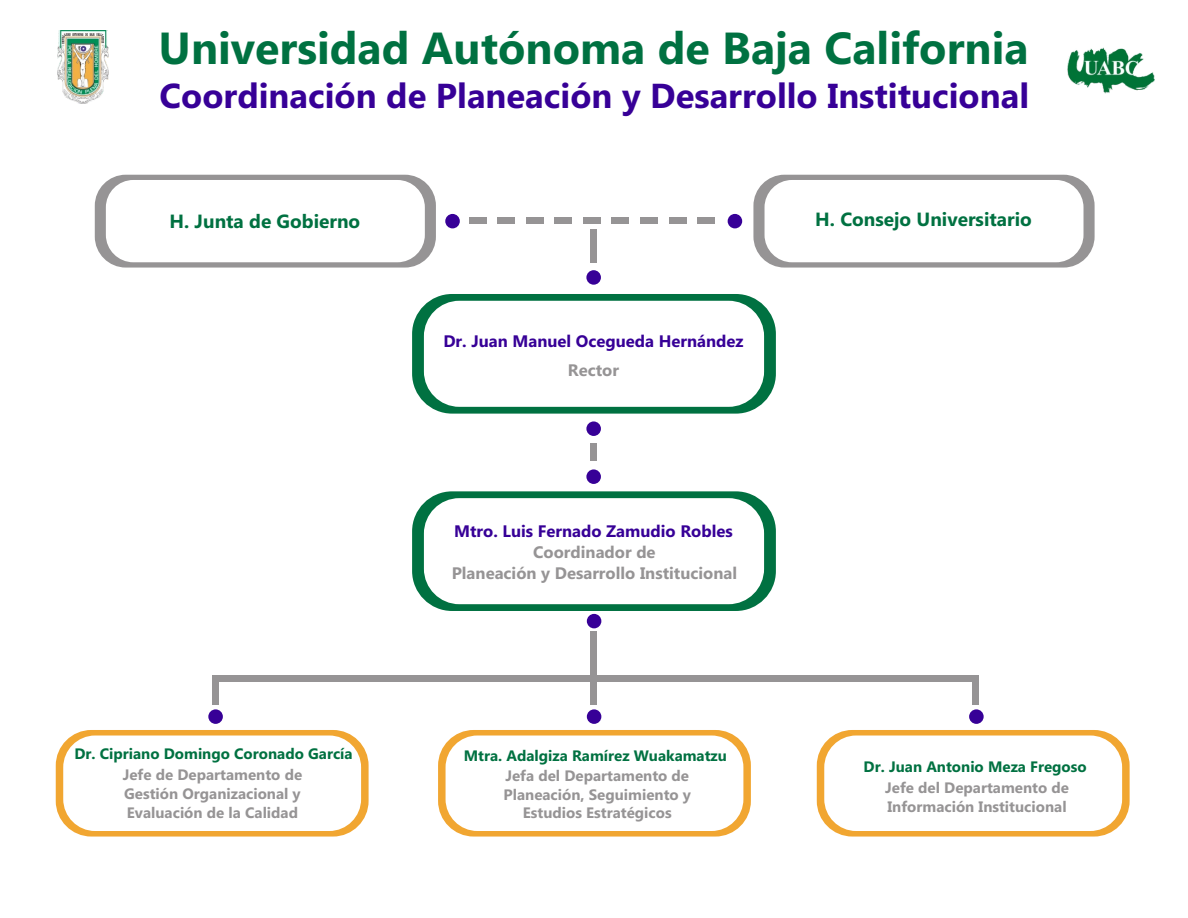
<style>
.page{position:relative;width:1188px;height:918px;background:#fff}
.page>*{position:absolute;margin:0;border:0;box-sizing:border-box;transform-origin:0 0}
.t1{font:700 44.85px "Ebrima";color:#007141}
.t2{font:700 34.65px "Ebrima";color:#370097}
.t3{font:700 19.05px "Ebrima";color:#007141}
.t4{font:700 16.65px "Ebrima";color:#370097}
.t5{font:700 16.65px/20.7px "Ebrima";color:#969495;text-align:center}
.t6{font:700 15.15px/18.9px "Ebrima";color:#969495}
.t7{font:700 15.15px "Ebrima";color:#007141}
</style>
<div class="page">
<div style="left:56px;top:730px;width:313px;height:107px;background:#f1a631;border-radius:36px"></div>
<div style="left:817px;top:730px;width:313px;height:107px;background:#f1a631;border-radius:36px"></div>
<div style="left:438px;top:730px;width:313px;height:107px;background:#f1a631;border-radius:36px"></div>
<div style="left:412px;top:294px;width:364px;height:120px;background:#007141;border-radius:40px"></div>
<div style="left:412px;top:491px;width:364px;height:120px;background:#007141;border-radius:40px"></div>
<div style="left:95px;top:175px;width:341px;height:93px;background:#969495;border-radius:31px"></div>
<div style="left:753px;top:175px;width:342px;height:93px;background:#969495;border-radius:31px"></div>
<div style="left:424px;top:301px;width:340px;height:106px;background:#fff;border-radius:35px"></div>
<div style="left:424px;top:498px;width:340px;height:106px;background:#fff;border-radius:35px"></div>
<div style="left:106px;top:180px;width:319px;height:82px;background:#fff;border-radius:27px"></div>
<div style="left:765px;top:180px;width:319px;height:82px;background:#fff;border-radius:27px"></div>
<div style="left:972px;top:675px;width:7px;height:30px;background:#969495"></div>
<div style="left:590px;top:632px;width:7px;height:73px;background:#969495"></div>
<div style="left:212px;top:675px;width:7px;height:30px;background:#969495"></div>
<div style="left:590px;top:443px;width:7px;height:18px;background:#969495"></div>
<div style="left:590px;top:229px;width:7px;height:34px;background:#969495"></div>
<div style="left:469px;top:217px;width:17px;height:7px;background:#969495"></div>
<div style="left:497px;top:217px;width:18px;height:7px;background:#969495"></div>
<div style="left:526px;top:217px;width:18px;height:7px;background:#969495"></div>
<div style="left:554px;top:217px;width:18px;height:7px;background:#969495"></div>
<div style="left:583px;top:217px;width:18px;height:7px;background:#969495"></div>
<div style="left:612px;top:217px;width:17px;height:7px;background:#969495"></div>
<div style="left:640px;top:217px;width:18px;height:7px;background:#969495"></div>
<div style="left:669px;top:217px;width:18px;height:7px;background:#969495"></div>
<div style="left:697px;top:217px;width:18px;height:7px;background:#969495"></div>
<div style="left:212px;top:675px;width:764px;height:7px;background:#969495"></div>
<div style="left:63px;top:736px;width:298px;height:95px;background:#fff;border-radius:32px"></div>
<div style="left:824px;top:736px;width:298px;height:95px;background:#fff;border-radius:32px"></div>
<div style="left:446px;top:736px;width:297px;height:95px;background:#fff;border-radius:32px"></div>
<div style="left:969px;top:709px;width:15px;height:15px;background:#370097;border-radius:50%"></div>
<div style="left:587px;top:709px;width:14px;height:15px;background:#370097;border-radius:50%"></div>
<div style="left:587px;top:614px;width:14px;height:14px;background:#370097;border-radius:50%"></div>
<div style="left:208px;top:709px;width:15px;height:15px;background:#370097;border-radius:50%"></div>
<div style="left:586px;top:421px;width:15px;height:15px;background:#370097;border-radius:50%"></div>
<div style="left:728px;top:214px;width:14px;height:14px;background:#370097;border-radius:50%"></div>
<div style="left:445px;top:214px;width:15px;height:14px;background:#370097;border-radius:50%"></div>
<div style="left:586px;top:469px;width:15px;height:15px;background:#370097;border-radius:50%"></div>
<div style="left:586px;top:270px;width:15px;height:15px;background:#370097;border-radius:50%"></div>
<img style="left:58px;top:31px;width:51px;height:73px">
<img style="left:1067px;top:47px;width:88px;height:47px">
<h1 class="t1" style="left:159px;top:31px;width:872px">Universidad Autónoma de Baja California</h1>
<h2 class="t2" style="left:160px;top:82px;width:871px">Coordinación de Planeación y Desarrollo Institucional</h2>
<p class="t3" style="left:170px;top:214px;width:192px">H. Junta de Gobierno</p>
<p class="t3" style="left:815px;top:212px;width:218px">H. Consejo Universitario</p>
<p class="t4" style="left:443px;top:335px;width:302px">Dr. Juan Manuel Ocegueda Hernández</p>
<p class="t5" style="left:568px;top:362px;width:53px">Rector</p>
<p class="t4" style="left:454px;top:525px;width:280px">Mtro. Luis Fernado Zamudio Robles</p>
<p class="t7" style="left:74px;top:748px;width:280px">Dr. Cipriano Domingo Coronado García</p>
<p class="t6" style="left:123px;top:767px;width:181px;text-align:justify">Jefe de Departamento de Gestión Organizacional y Evaluación de la Calidad</p>
<p class="t5" style="left:452px;top:543px;width:287px">Coordinador de<br>Planeación y Desarrollo Institucional</p>
<p class="t7" style="left:464px;top:749px;width:265px">Mtra. Adalgiza Ramírez Wuakamatzu</p>
<p class="t6" style="left:504px;top:768px;width:189px;text-align:center">Jefa del Departamento de<br>Planeación, Seguimiento y<br>Estudios Estratégicos</p>
<p class="t7" style="left:864px;top:761px;width:225px">Dr. Juan Antonio Meza Fregoso</p>
<p class="t6" style="left:885px;top:779px;width:185px">Jefe del Departamento de<br>Información Institucional</p>
</div>
